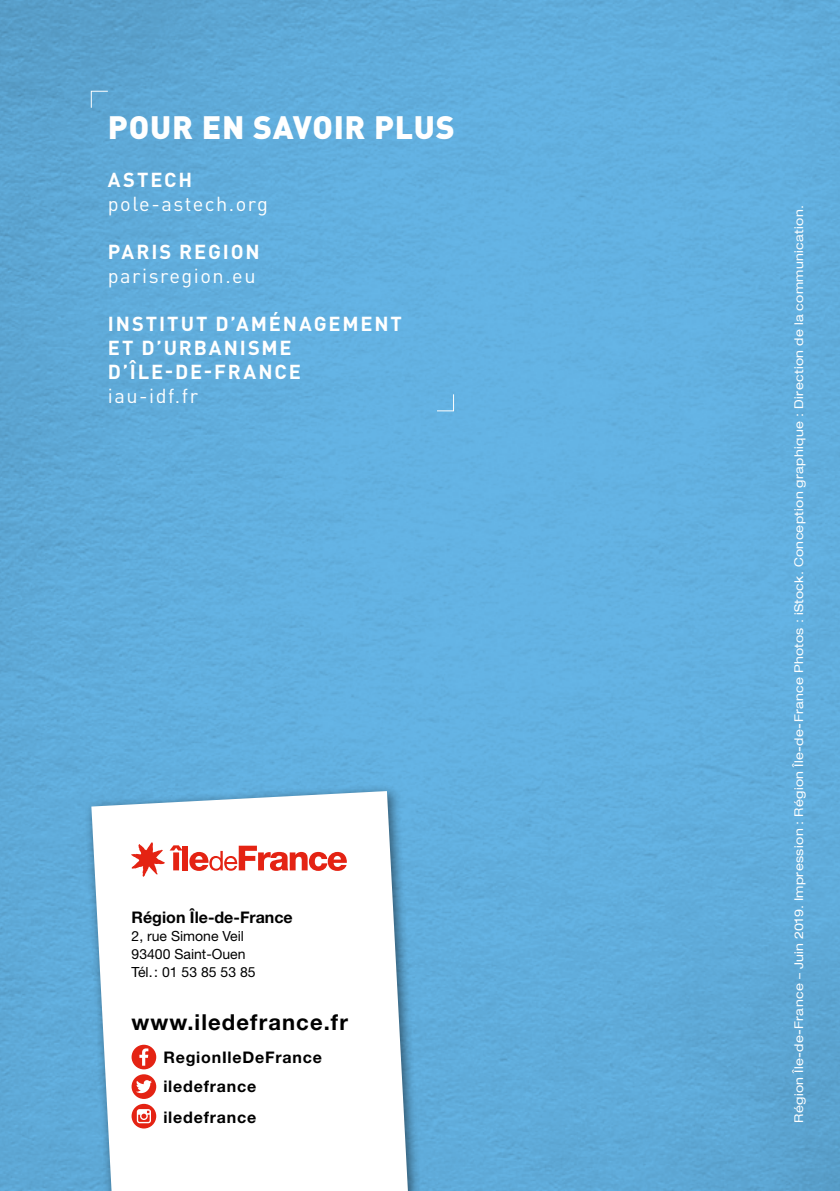
<style>
.page{position:relative;width:840px;height:1191px;background:#fff}
.page>*{position:absolute;margin:0;border:0;box-sizing:border-box;transform-origin:0 0}
.t1{font:900 32px "DIN Pro";letter-spacing:.02em;color:#fff}
.t2{font:700 22px "Helvetica Neue LT Std";letter-spacing:.05em;color:#000}
.t3{font:700 20px/24px "DIN Pro";letter-spacing:.095em;color:#fff}
.t4{font:20px "DIN Pro";letter-spacing:.075em;color:#fff}
.t5{font:700 16px "Helvetica Neue LT Std";letter-spacing:.05em;color:#000}
.t6{font:700 16px "Helvetica Neue LT Std";color:#000}
.t7{font:14px/18px "Helvetica Neue LT Std";color:#000}
.t8{font:expanded 12px "Helvetica Neue LT Com";letter-spacing:.03em;color:#fff}
</style>
<div class="page">
<img style="left:0;top:0;width:839px;height:1191px">
<svg style="left:90px;top:90px;width:19px;height:19px"></svg>
<svg style="left:436px;top:393px;width:18px;height:19px"></svg>
<div style="left:84px;top:783px;width:340px;height:408px;background:#000;opacity:.5"></div>
<svg style="left:91px;top:791px;width:316px;height:400px"></svg>
<div style="left:106px;top:821px;width:266px;height:73px;background:#fff"></div>
<svg style="left:131px;top:842px;width:51px;height:35px"></svg>
<div style="left:182px;top:845px;width:6px;height:25px;background:#e42313"></div>
<svg style="left:189px;top:845px;width:158px;height:26px"></svg>
<div style="left:131px;top:1074px;width:25px;height:25px;background:#e42313;border-radius:50%"></div>
<svg style="left:136px;top:1080px;width:16px;height:13px"></svg>
<div style="left:131px;top:1044px;width:25px;height:25px;background:#e42313;border-radius:50%"></div>
<svg style="left:139px;top:1048px;width:9px;height:17px"></svg>
<svg style="left:131px;top:1103px;width:25px;height:25px"></svg>
<svg style="left:137px;top:1109px;width:14px;height:14px"></svg>
<h1 class="t1" style="left:108px;top:105px;width:348px">POUR EN SAVOIR PLUS</h1>
<h3 class="t3" style="left:108px;top:167px;width:86px">ASTECH</h3>
<h3 class="t4" style="left:108px;top:190px;width:162px">pole-astech.org</h3>
<h3 class="t3" style="left:108px;top:239px;width:153px">PARIS REGION</h3>
<h3 class="t4" style="left:108px;top:262px;width:149px">parisregion.eu</h3>
<h3 class="t3" style="left:108px;top:311px;width:295px">INSTITUT D’AMÉNAGEMENT<br>ET D’URBANISME<br>D’ÎLE-DE-FRANCE</h3>
<h3 class="t4" style="left:108px;top:382px;width:92px">iau-idf.fr</h3>
<h3 class="t6" style="left:131px;top:907px;width:163px">Région Île-de-France</h3>
<p class="t7" style="left:131px;top:927px;width:125px">2, rue Simone Veil<br>93400 Saint-Ouen<br>Tél.: 01 53 85 53 85</p>
<h2 class="t2" style="left:131px;top:1008px;width:218px">www.iledefrance.fr</h2>
<h3 class="t5" style="left:163px;top:1047px;width:160px">RegionIleDeFrance</h3>
<h3 class="t5" style="left:163px;top:1076px;width:94px">iledefrance</h3>
<h3 class="t5" style="left:163px;top:1107px;width:94px">iledefrance</h3>
<p class="t8" style="left:790px;top:1122px;width:919px;rotate:-90deg">Région Île-de-France – Juin 2019. Impression : Région Île-de-France Photos : iStock. Conception graphique : Direction de la communication.</p>
</div>
